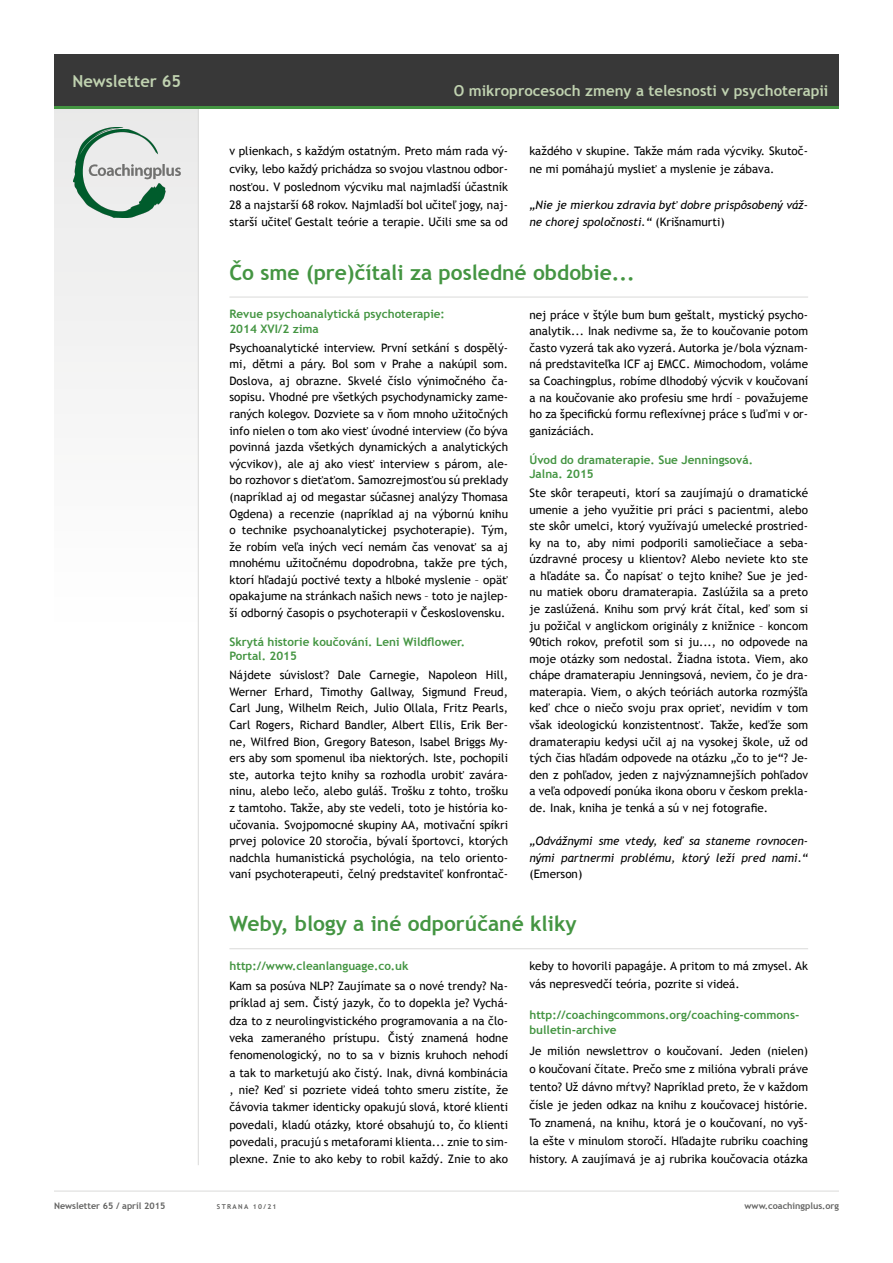
<style>
.page{position:relative;width:893px;height:1263px;background:#fff}
.page>*{position:absolute;margin:0;border:0;box-sizing:border-box;transform-origin:0 0}
.t1{font:700 21px "Trebuchet MS";color:#449542}
.t2{font:700 16.5px "Trebuchet MS";color:#c0d2b0}
.t3{font:700 15px "Trebuchet MS";color:#c0d2b0}
.t4{font:11.7px/16.6px "Trebuchet MS";color:#000;text-align:justify}
.t5{font:700 11.7px/14.1px "Trebuchet MS";color:#449542}
.t6{font:italic 11.7px/16.6px "Trebuchet MS";color:#000}
.t7{font:700 9px "Trebuchet MS";color:#636362}
.t8{font:700 6.75px "Trebuchet MS";letter-spacing:.2em;color:#636362}
.s1{font-style:normal}
</style>
<div class="page">
<div style="left:54px;top:106px;width:145px;height:525px;background:#f5f5f5"></div>
<hr style="left:54px;top:1191px;width:785px;height:1px;background:#dadad9">
<hr style="left:198px;top:108px;width:1px;height:1057px;background:#dadad9">
<div style="left:54px;top:54px;width:785px;height:53px;background:#383838"></div>
<hr style="left:54px;top:106px;width:785px;height:3px;background:#449542">
<img style="left:74px;top:127px;width:106px;height:91px">
<hr style="left:229px;top:297px;width:579px;height:1px;background:#dadad9">
<hr style="left:229px;top:948px;width:579px;height:1px;background:#dadad9">
<h2 class="t2" style="left:72px;top:70px;width:110px">Newsletter 65</h2>
<p class="t3" style="left:454px;top:81px;width:376px">O mikroprocesoch zmeny a telesnosti v psychoterapii</p>
<p class="t4" style="left:229px;top:142px;width:280px;line-height:17.9px">v plienkach, s každým ostatným. Preto mám rada vý&shy;cviky, lebo každý prichádza so svojou vlastnou odbor&shy;nosťou. V poslednom výcviku mal najmladší účastník 28 a najstarší 68 rokov. Najmladší bol učiteľ jogy, naj&shy;starší učiteľ Gestalt teórie a terapie. Učili sme sa od</p>
<p class="t4" style="left:529px;top:142px;width:280px;line-height:17.9px">každého v skupine. Takže mám rada výcviky. Skutoč&shy;ne mi pomáhajú myslieť a myslenie je zábava.</p>
<p class="t6" style="left:529px;top:196px;width:280px;line-height:17.9px">„Nie je mierkou zdravia byť dobre prispôsobený váž&shy;ne chorej spoločnosti.“ <span class="s1">(Krišnamurti)</span></p>
<h1 class="t1" style="left:229px;top:259px;width:407px">Čo sme (pre)čítali za posledné obdobie...</h1>
<p class="t5" style="left:229px;top:307px;width:217px">Revue psychoanalytická psychoterapie:<br>2014 XVI/2 zima</p>
<p class="t4" style="left:229px;top:339px;width:280px">Psychoanalytické interview. První setkání s dospělý&shy;mi, dětmi a páry. Bol som v Prahe a nakúpil som.<br>Doslova, aj obrazne. Skvelé číslo výnimočného ča&shy;sopisu. Vhodné pre všetkých psychodynamicky zame&shy;raných kolegov. Dozviete sa v ňom mnoho užitočných info nielen o tom ako viesť úvodné interview (čo býva povinná jazda všetkých dynamických a analytických výcvikov), ale aj ako viesť interview s párom, ale&shy;bo rozhovor s dieťaťom. Samozrejmosťou sú preklady (napríklad aj od megastar súčasnej analýzy Thomasa Ogdena) a recenzie (napríklad aj na výbornú knihu o technike psychoanalytickej psychoterapie). Tým, že robím veľa iných vecí nemám čas venovať sa aj mnohému užitočnému dopodrobna, takže pre tých, ktorí hľadajú poctivé texty a hlboké myslenie – opäť opakajume na stránkach našich news – toto je najlep&shy;ší odborný časopis o psychoterapii v Československu.</p>
<p class="t5" style="left:229px;top:635px;width:237px">Skrytá historie koučování. Leni Wildflower.<br>Portal. 2015</p>
<p class="t4" style="left:229px;top:667px;width:280px">Nájdete súvislosť? Dale Carnegie, Napoleon Hill, Werner Erhard, Timothy Gallway, Sigmund Freud, Carl Jung, Wilhelm Reich, Julio Ollala, Fritz Pearls, Carl Rogers, Richard Bandler, Albert Ellis, Erik Ber&shy;ne, Wilfred Bion, Gregory Bateson, Isabel Briggs My&shy;ers aby som spomenul iba niektorých. Iste, pochopili ste, autorka tejto knihy sa rozhodla urobiť zavára&shy;ninu, alebo lečo, alebo guláš. Trošku z tohto, trošku z tamtoho. Takže, aby ste vedeli, toto je história ko&shy;učovania. Svojpomocné skupiny AA, motivační spíkri prvej polovice 20 storočia, bývalí športovci, ktorých nadchla humanistická psychológia, na telo oriento&shy;vaní psychoterapeuti, čelný predstaviteľ konfrontač-</p>
<p class="t4" style="left:529px;top:306px;width:280px">nej práce v štýle bum bum geštalt, mystický psycho&shy;analytik... Inak nedivme sa, že to koučovanie potom často vyzerá tak ako vyzerá. Autorka je/bola význam&shy;ná predstaviteľka ICF aj EMCC. Mimochodom, voláme sa Coachingplus, robíme dlhodobý výcvik v koučovaní a na koučovanie ako profesiu sme hrdí – považujeme ho za špecifickú formu reflexívnej práce s ľuďmi v or&shy;ganizáciách.</p>
<p class="t5" style="left:529px;top:452px;width:225px">Úvod do dramaterapie. Sue Jenningsová.<br>Jalna. 2015</p>
<p class="t4" style="left:529px;top:485px;width:280px">Ste skôr terapeuti, ktorí sa zaujímajú o dramatické umenie a jeho využitie pri práci s pacientmi, alebo ste skôr umelci, ktorý využívajú umelecké prostried&shy;ky na to, aby nimi podporili samoliečiace a seba&shy;úzdravné procesy u klientov? Alebo neviete kto ste a hľadáte sa. Čo napísať o tejto knihe? Sue je jed&shy;nu matiek oboru dramaterapia. Zaslúžila sa a preto je zaslúžená. Knihu som prvý krát čítal, keď som si ju požičal v anglickom originály z knižnice – koncom 90tich rokov, prefotil som si ju..., no odpovede na moje otázky som nedostal. Žiadna istota. Viem, ako chápe dramaterapiu Jenningsová, neviem, čo je dra&shy;materapia. Viem, o akých teóriách autorka rozmýšľa keď chce o niečo svoju prax oprieť, nevidím v tom však ideologickú konzistentnosť. Takže, keďže som dramaterapiu kedysi učil aj na vysokej škole, už od tých čias hľadám odpovede na otázku „čo to je“? Je&shy;den z pohľadov, jeden z najvýznamnejších pohľadov a veľa odpovedí ponúka ikona oboru v českom prekla&shy;de. Inak, kniha je tenká a sú v nej fotografie.</p>
<p class="t6" style="left:529px;top:833px;width:280px">„Odvážnymi sme vtedy, keď sa staneme rovnocen&shy;nými partnermi problému, ktorý leží pred nami.“</p>
<p class="t4" style="left:529px;top:866px;width:54px">(Emerson)</p>
<h1 class="t1" style="left:229px;top:911px;width:349px">Weby, blogy a iné odporúčané kliky</h1>
<p class="t5" style="left:229px;top:959px;width:181px">http://www.cleanlanguage.co.uk</p>
<p class="t4" style="left:229px;top:977px;width:280px;line-height:17.2px">Kam sa posúva NLP? Zaujímate sa o nové trendy? Na&shy;príklad aj sem. Čistý jazyk, čo to dopekla je? Vychá&shy;dza to z neurolingvistického programovania a na člo&shy;veka zameraného prístupu. Čistý znamená hodne fenomenologický, no to sa v biznis kruhoch nehodí a tak to marketujú ako čistý. Inak, divná kombinácia , nie? Keď si pozriete videá tohto smeru zistíte, že čávovia takmer identicky opakujú slová, ktoré klienti povedali, kladú otázky, ktoré obsahujú to, čo klienti povedali, pracujú s metaforami klienta... znie to sim&shy;plexne. Znie to ako keby to robil každý. Znie to ako</p>
<p class="t4" style="left:529px;top:957px;width:280px;line-height:18px">keby to hovorili papagáje. A pritom to má zmysel. Ak vás nepresvedčí teória, pozrite si videá.</p>
<p class="t5" style="left:529px;top:1007px;width:272px;line-height:15.6px">http://coachingcommons.org/coaching-commons&shy;bulletin-archive</p>
<p class="t4" style="left:529px;top:1042px;width:280px;line-height:18px">Je milión newslettrov o koučovaní. Jeden (nielen) o koučovaní čítate. Prečo sme z milióna vybrali práve tento? Už dávno mŕtvy? Napríklad preto, že v každom čísle je jeden odkaz na knihu z koučovacej histórie.<br>To znamená, na knihu, ktorá je o koučovaní, no vyš&shy;la ešte v minulom storočí. Hľadajte rubriku coaching history. A zaujímavá je aj rubrika koučovacia otázka</p>
<p class="t7" style="left:54px;top:1200px;width:113px">Newsletter 65 / apríl 2015</p>
<p class="t8" style="left:217px;top:1202px;width:61px">strana 10/21</p>
<p class="t7" style="left:745px;top:1200px;width:96px">www.coachingplus.org</p>
</div>
